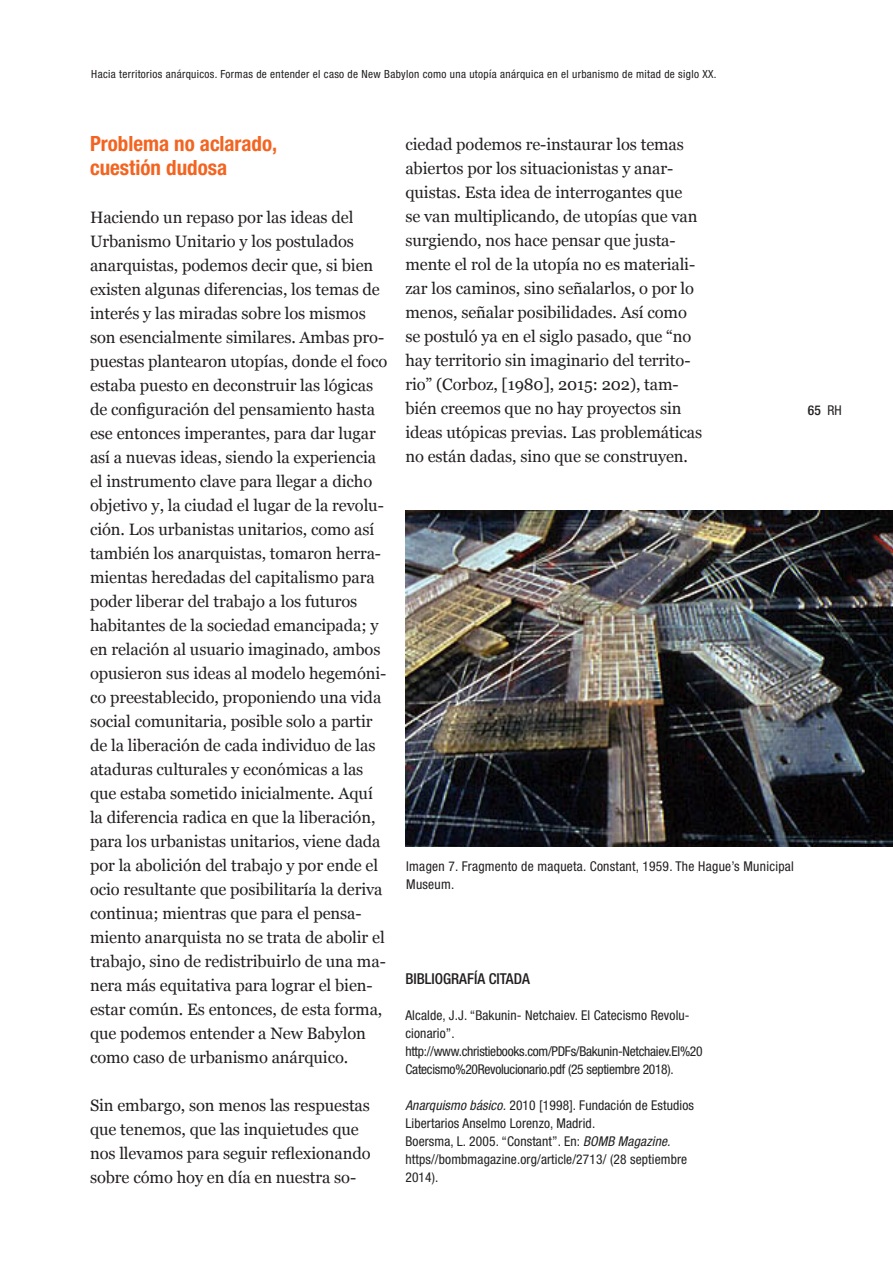
<style>
.page{position:relative;width:893px;height:1263px;background:#fff}
.page>*{position:absolute;margin:0;border:0;box-sizing:border-box;transform-origin:0 0}
.titulo_TEXTO_CORRIDO{font:700 condensed 21px "Helvetica Neue LT Std";color:#f36421}
.TEXTO_CORRIDO{font:16.5px/24px "Georgia";letter-spacing:-.005em;color:#231f20}
.TITULO_BIBLIOGRAFÍA{font:500 condensed 15px "Helvetica Neue LT Std";color:#231f20}
.BIBLIOGRAFIA{font:condensed 13.5px/18px "Helvetica Neue LT Std";letter-spacing:.01em;color:#212121}
.BIBLIOGRAFIA-2{font:condensed 13.5px/18px "Helvetica Neue LT Std";letter-spacing:-.02em;color:#212121}
.EPIGRAFE{font:condensed 13.5px/18px "Helvetica Neue LT Std";letter-spacing:.02em;color:#231f20}
.t1{font:500 condensed 13.5px "Helvetica Neue LT Std";color:#231f20}
.t2{font:condensed 11.25px "Helvetica Neue LT Std";letter-spacing:.03em;color:#231f20}
.s1{font-size:22.5px;color:#fff}
.s2{font-weight:400}
.s3{font-style:italic}
</style>
<div class="page">
<img style="left:405px;top:510px;width:488px;height:336px">
<p class="t2" style="left:91px;top:67px;width:627px">Hacia territorios anárquicos. Formas de entender el caso de New Babylon como una utopía anárquica en el urbanismo de mitad de siglo XX.</p>
<p class="titulo_TEXTO_CORRIDO" style="left:90px;top:131px;width:189px">Problema no aclarado,</p>
<p class="titulo_TEXTO_CORRIDO" style="left:90px;top:155px;width:144px">cuestión dudosa<span class="s1">.</span></p>
<p class="TEXTO_CORRIDO" style="left:90px;top:206px;width:299px">Haciendo un repaso por las ideas del Urbanismo Unitario y los postulados anarquistas, podemos decir que, si bien existen algunas diferencias, los temas de interés y las miradas sobre los mismos son esencialmente similares. Ambas pro&shy;puestas plantearon utopías, donde el foco estaba puesto en deconstruir las lógicas de configuración del pensamiento hasta ese entonces imperantes, para dar lugar así a nuevas ideas, siendo la experiencia el instrumento clave para llegar a dicho objetivo y, la ciudad el lugar de la revolu&shy;ción. Los urbanistas unitarios, como así también los anarquistas, tomaron herra&shy;mientas heredadas del capitalismo para poder liberar del trabajo a los futuros habitantes de la sociedad emancipada; y en relación al usuario imaginado, ambos opusieron sus ideas al modelo hegemóni&shy;co preestablecido, proponiendo una vida social comunitaria, posible solo a partir de la liberación de cada individuo de las ataduras culturales y económicas a las que estaba sometido inicialmente. Aquí la diferencia radica en que la liberación, para los urbanistas unitarios, viene dada por la abolición del trabajo y por ende el ocio resultante que posibilitaría la deriva continua; mientras que para el pensa&shy;miento anarquista no se trata de abolir el trabajo, sino de redistribuirlo de una ma&shy;nera más equitativa para lograr el bien&shy;estar común. Es entonces, de esta forma, que podemos entender a New Babylon como caso de urbanismo anárquico.</p>
<p class="TEXTO_CORRIDO" style="left:90px;top:1094px;width:282px">Sin embargo, son menos las respuestas que tenemos, que las inquietudes que nos llevamos para seguir reflexionando sobre cómo hoy en día en nuestra so-</p>
<p class="TEXTO_CORRIDO" style="left:405px;top:133px;width:298px">ciedad podemos re-instaurar los temas abiertos por los situacionistas y anar&shy;quistas. Esta idea de interrogantes que<br>se van multiplicando, de utopías que van surgiendo, nos hace pensar que justa&shy;mente el rol de la utopía no es materiali&shy;zar los caminos, sino señalarlos, o por lo menos, señalar posibilidades. Así como se postuló ya en el siglo pasado, que “no hay territorio sin imaginario del territo&shy;rio” (Corboz, [1980], 2015: 202), tam&shy;bién creemos que no hay proyectos sin ideas utópicas previas. Las problemáticas no están dadas, sino que se construyen.</p>
<p class="t1" style="left:808px;top:402px;width:35px">65 <span class="s2">RH</span></p>
<p class="EPIGRAFE" style="left:406px;top:857px;width:389px">Imagen 7. Fragmento de maqueta. Constant, 1959. The Hague’s Municipal<br>Museum.</p>
<p class="TITULO_BIBLIOGRAFÍA" style="left:405px;top:970px;width:126px">BIBLIOGRAFÍA CITADA</p>
<p class="BIBLIOGRAFIA" style="left:405px;top:1006px;width:286px">Alcalde, J.J. “Bakunin- Netchaiev. El Catecismo Revolu&shy;cionario”.</p>
<p class="BIBLIOGRAFIA-2" style="left:405px;top:1042px;width:299px">http://www.christiebooks.com/PDFs/Bakunin-Netchaiev.El%20<br>Catecismo%20Revolucionario.pdf (25 septiembre 2018).</p>
<p class="BIBLIOGRAFIA" style="left:405px;top:1096px;width:290px"><span class="s3">Anarquismo básico.</span> 2010 [1998]. Fundación de Estudios<br>Libertarios Anselmo Lorenzo, Madrid.</p>
<p class="BIBLIOGRAFIA" style="left:405px;top:1132px;width:283px">Boersma, L. 2005. “Constant”. En: <span class="s3">BOMB Magazine. </span>https//bombmagazine.org/article/2713/ (28 septiembre<br>2014).</p>
</div>
